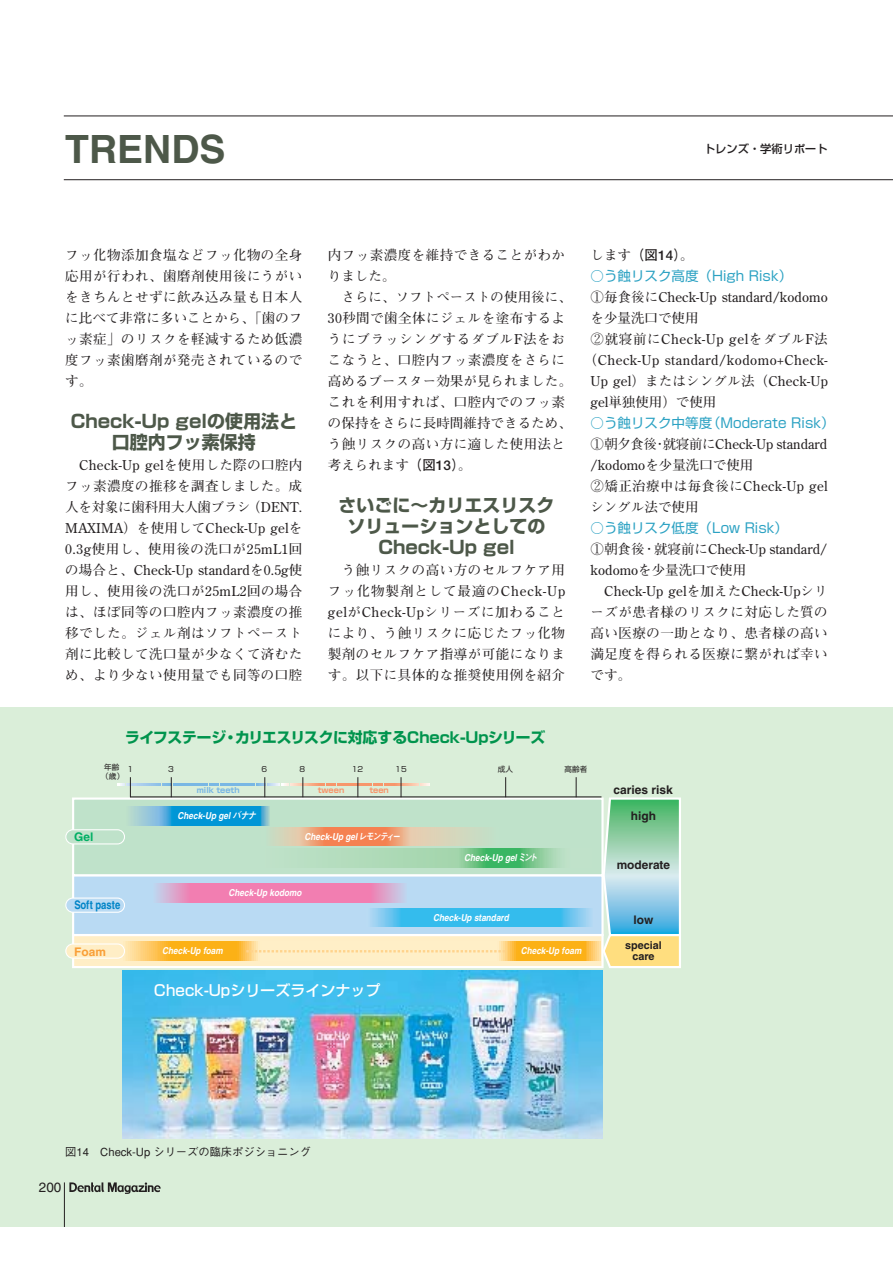
<style>
.page{position:relative;width:893px;height:1263px;background:#fff}
.page>*{position:absolute;margin:0;border:0;box-sizing:border-box;transform-origin:0 0}
.t1{font:700 39px "Helvetica";color:#4d5849}
.t2{font:18px/21px "Shin Go Bold 90 msp RKSJ H";color:#4d5849;text-align:center}
.t3{font:15px "Shin Go Medium 90 msp RKSJ H";color:#fff}
.t4{font:14.85px "Shin Go Bold 90 msp RKSJ H";letter-spacing:-.02em;color:#00944d}
.t5{font:13.5px/21px "Futo Min A101 Bold 90 msp RKSJ H";letter-spacing:.035em;color:#231f20;text-align:justify}
.t6{font:13.5px/21px "Futo Min A101 Bold 90 msp RKSJ H";color:#231f20}
.t7{font:13.5px "Shin Go regular 90 msp RKSJ H";color:#2ca2c3}
.t8{font:13.5px "Futo Min A101 Bold 90 msp RKSJ H";letter-spacing:.005em;color:#231f20}
.t9{font:13.5px "Futo Min A101 Bold 90 msp RKSJ H";letter-spacing:.015em;color:#231f20}
.t10{font:13.5px "Futo Go B101 Bold 90 msp RKSJ H";color:#231f20}
.t11{font:13.5px "Helvetica";color:#231f20}
.t12{font:12px "Midashi Go MB31 90 msp RKSJ H";color:#231f20}
.t13{font:11.85px "Midashi Go MB31 90 msp RKSJ H";color:#231f20}
.t14{font:11.85px "Midashi Go MB31 90 msp RKSJ H";color:#0084c7;scale:.8 1}
.t15{font:11.85px "Midashi Go MB31 90 msp RKSJ H";color:#f99f38}
.t16{font:11.85px "Midashi Go MB31 90 msp RKSJ H";color:#00af64}
.t17{font:11.25px "Gothic BBB Medium 90 msp RKSJ H";color:#231f20}
.t18{font:11.25px "Shin Go Medium 90 msp RKSJ H";color:#231f20}
.t19{font:10.8px/10.8px "Midashi Go MB31 90 msp RKSJ H";color:#231f20;text-align:center}
.t20{font:italic 9.6px "Midashi Go MB31 90 msp RKSJ H";color:#fff;scale:.86 1}
.t21{font:7.5px/9.3px "Shin Go regular 90 msp RKSJ H";color:#231f20;text-align:center}
.t22{font:7.5px "Shin Go Bold 90 msp RKSJ H";color:#f7956b}
.t23{font:7.5px "Shin Go Bold 90 msp RKSJ H";color:#77b6e4}
.s1{font-family:"Biblos Gaiji Ftm F8"}
.s2{font-family:"Futo Go B101 Bold 90 msp RKSJ H"}
.s3{font-family:"Futo Min A101 Bold 90 msp RKSJ H"}
.s4{font-family:"Biblos Gaiji Sgr F8"}
</style>
<div class="page">
<hr style="left:64px;top:179px;width:829px;height:1px;background:#231f20">
<hr style="left:64px;top:116px;width:829px;height:1px;background:#231f20">
<div style="left:0;top:707px;width:893px;height:519px;background:#daeed9"></div>
<hr style="left:64px;top:1182px;width:1px;height:44px;background:#231f20">
<svg style="left:69px;top:1182px;width:92px;height:12px"></svg>
<div style="left:73px;top:935px;width:529px;height:32px;background:#ffeec6"></div>
<div style="left:72px;top:934px;width:532px;height:34px;border:2px solid #fff"></div>
<div style="left:73px;top:875px;width:529px;height:60px;background:#b9daf3"></div>
<div style="left:72px;top:874px;width:532px;height:62px;border:2px solid #fff"></div>
<div style="left:73px;top:799px;width:529px;height:76px;background:#bfe2ca"></div>
<div style="left:72px;top:798px;width:532px;height:78px;border:2px solid #fff"></div>
<svg style="left:601px;top:796px;width:80px;height:172px;background:#add5bf"></svg>
<hr style="left:130px;top:796px;width:471px;height:1px;background:#231f20">
<svg style="left:505px;top:777px;width:1px;height:20px"></svg>
<svg style="left:576px;top:777px;width:1px;height:20px"></svg>
<svg style="left:118px;top:777px;width:312px;height:20px"></svg>
<svg style="left:132px;top:807px;width:137px;height:18px;background:#2ca4d7"></svg>
<svg style="left:157px;top:884px;width:247px;height:18px;background:#eb89b8"></svg>
<svg style="left:121px;top:942px;width:479px;height:18px"></svg>
<svg style="left:370px;top:908px;width:221px;height:19px;background:#47bfed"></svg>
<svg style="left:273px;top:828px;width:205px;height:18px;background:#e6af8b"></svg>
<svg style="left:327px;top:849px;width:231px;height:18px"></svg>
<div style="left:66px;top:830px;width:58px;height:14px;background:#bfe2ca;border-radius:7px"></div>
<div style="left:65px;top:829px;width:60px;height:15px;border:1px solid #fff;border-radius:7px"></div>
<div style="left:66px;top:898px;width:58px;height:14px;background:#b9daf3;border-radius:7px"></div>
<div style="left:65px;top:898px;width:60px;height:15px;border:1px solid #fff;border-radius:7px"></div>
<div style="left:66px;top:944px;width:58px;height:14px;background:#ffeec6;border-radius:7px"></div>
<div style="left:65px;top:943px;width:60px;height:16px;border:1px solid #fff;border-radius:7px"></div>
<svg style="left:246px;top:950px;width:260px;height:2px"></svg>
<img style="left:122px;top:970px;width:481px;height:169px">
<h1 class="t1" style="left:65px;top:135px;width:162px">TRENDS</h1>
<p class="t18" style="left:704px;top:145px;width:125px">トレンズ・学術リポート</p>
<p class="t5" style="left:65px;top:247px;width:239px">フッ化物添加食塩などフッ化物の全身応用が行われ、歯磨剤使用後にうがいをきちんとせずに飲み込み量も日本人に比べて非常に多いことから、「歯のフッ素症」のリスクを軽減するため低濃度フッ素歯磨剤が発売されているのです。</p>
<h2 class="t2" style="left:71px;top:414px;width:228px">Check-Up gelの使用法と口腔内フッ素保持</h2>
<p class="t5" style="left:65px;top:457px;width:239px;text-indent:14px">Check-Up gelを使用した際の口腔内フッ素濃度の推移を調査しました。成人を対象に歯科用大人歯ブラシ（DENT.<br>MAXIMA）を使用してCheck-Up gelを0.3g使用し、使用後の洗口が25mL1回の場合と、Check-Up standardを0.5g使用し、使用後の洗口が25mL2回の場合は、ほぼ同等の口腔内フッ素濃度の推移でした。ジェル剤はソフトペースト剤に比較して洗口量が少なくて済むため、より少ない使用量でも同等の口腔</p>
<p class="t5" style="left:328px;top:247px;width:239px">内フッ素濃度を維持できることがわかりました。</p>
<p class="t5" style="left:328px;top:289px;width:245px;text-align:left;text-indent:14px">さらに、ソフトペーストの使用後に、<br>30秒間で歯全体にジェルを塗布するようにブラッシングするダブルF法をおこなうと、口腔内フッ素濃度をさらに高めるブースター効果が見られました。これを利用すれば、口腔内でのフッ素の保持をさらに長時間維持できるため、う<span class="s1">-</span>リスクの高い方に適した使用法と考えられます<span class="s2">（図13）</span>。</p>
<h2 class="t2" style="left:338px;top:498px;width:217px">さいごに～カリエスリスクソリューションとしての<br>Check-Up gel</h2>
<p class="t5" style="left:328px;top:562px;width:239px;text-indent:14px">う<span class="s1">-</span>リスクの高い方のセルフケア用フッ化物製剤として最適のCheck-Up gelがCheck-Upシリーズに加わることにより、う<span class="s1">-</span>リスクに応じたフッ化物製剤のセルフケア指導が可能になります。以下に具体的な推奨使用例を紹介</p>
<p class="t4" style="left:125px;top:732px;width:422px">ライフステージ・カリエスリスクに対応するCheck-Upシリーズ</p>
<p class="t10" style="left:591px;top:250px;width:104px"><span class="s3">します</span>（図14）<span class="s3">。</span></p>
<p class="t7" style="left:591px;top:271px;width:203px">○う<span class="s4">-</span>リスク高度（High Risk）</p>
<p class="t8" style="left:591px;top:292px;width:239px">①毎食後にCheck-Up standard/kodomo</p>
<p class="t6" style="left:591px;top:310px;width:109px">を少量洗口で使用</p>
<p class="t5" style="left:591px;top:331px;width:239px">②就寝前にCheck-Up gelをダブルF法</p>
<p class="t5" style="left:584px;top:352px;width:245px">（Check-Up standard/kodomo+Check-</p>
<p class="t9" style="left:591px;top:376px;width:239px">Up gel）またはシングル法（Check-Up</p>
<p class="t6" style="left:591px;top:394px;width:127px">gel単独使用）で使用</p>
<p class="t7" style="left:591px;top:418px;width:245px">○う<span class="s4">-</span>リスク中等度（Moderate Risk）</p>
<p class="t6" style="left:591px;top:436px;width:239px">①朝夕食後・就寝前にCheck-Up standard /kodomoを少量洗口で使用<br>②矯正治療中は毎食後にCheck-Up gelシングル法で使用</p>
<p class="t7" style="left:591px;top:523px;width:199px">○う<span class="s4">-</span>リスク低度（Low Risk）</p>
<p class="t6" style="left:591px;top:541px;width:238px">①朝食後・就寝前にCheck-Up standard/ kodomoを少量洗口で使用　</p>
<p class="t5" style="left:591px;top:583px;width:239px;text-indent:14px">Check-Up gelを加えたCheck-Upシリーズが患者様のリスクに対応した質の高い医療の一助となり、患者様の高い満足度を得られる医療に繋がれば幸いです。</p>
<p class="t16" style="left:74px;top:832px;width:21px">Gel</p>
<p class="t21" style="left:101px;top:763px;width:24px">年齢（歳）</p>
<p class="t21" style="left:127px;top:766px;width:7px">1</p>
<p class="t21" style="left:168px;top:766px;width:7px">3</p>
<p class="t21" style="left:262px;top:766px;width:7px">6</p>
<p class="t21" style="left:300px;top:766px;width:7px">8</p>
<p class="t21" style="left:352px;top:766px;width:13px">12</p>
<p class="t22" style="left:318px;top:788px;width:72px">tween 　　 teen</p>
<p class="t23" style="left:197px;top:788px;width:44px">milk teeth</p>
<p class="t20" style="left:177px;top:812px;width:95px">Check-Up gel バナナ</p>
<p class="t21" style="left:395px;top:766px;width:13px">15</p>
<p class="t21" style="left:498px;top:766px;width:17px">成人</p>
<p class="t21" style="left:564px;top:766px;width:24px">高齢者</p>
<p class="t20" style="left:304px;top:833px;width:115px">Check-Up gelレモンティー</p>
<p class="t20" style="left:464px;top:854px;width:89px">Check-Up gelミント</p>
<p class="t14" style="left:74px;top:900px;width:59px">Soft paste</p>
<p class="t15" style="left:74px;top:947px;width:33px">Foam</p>
<p class="t20" style="left:229px;top:889px;width:88px">Check-Up kodomo</p>
<p class="t20" style="left:433px;top:914px;width:92px">Check-Up standard</p>
<p class="t20" style="left:162px;top:947px;width:74px">Check-Up foam</p>
<p class="t20" style="left:521px;top:947px;width:74px">Check-Up foam</p>
<p class="t3" style="left:154px;top:984px;width:228px">Check-Upシリーズラインナップ</p>
<p class="t12" style="left:613px;top:785px;width:61px">caries risk</p>
<p class="t13" style="left:631px;top:811px;width:27px">high</p>
<p class="t13" style="left:617px;top:860px;width:55px">moderate</p>
<p class="t13" style="left:633px;top:915px;width:21px">low</p>
<p class="t19" style="left:625px;top:941px;width:38px">special care</p>
<p class="t17" style="left:65px;top:1147px;width:247px">図14 Check-Up シリーズの臨床ポジショニング</p>
<p class="t11" style="left:39px;top:1182px;width:24px">200</p>
</div>
